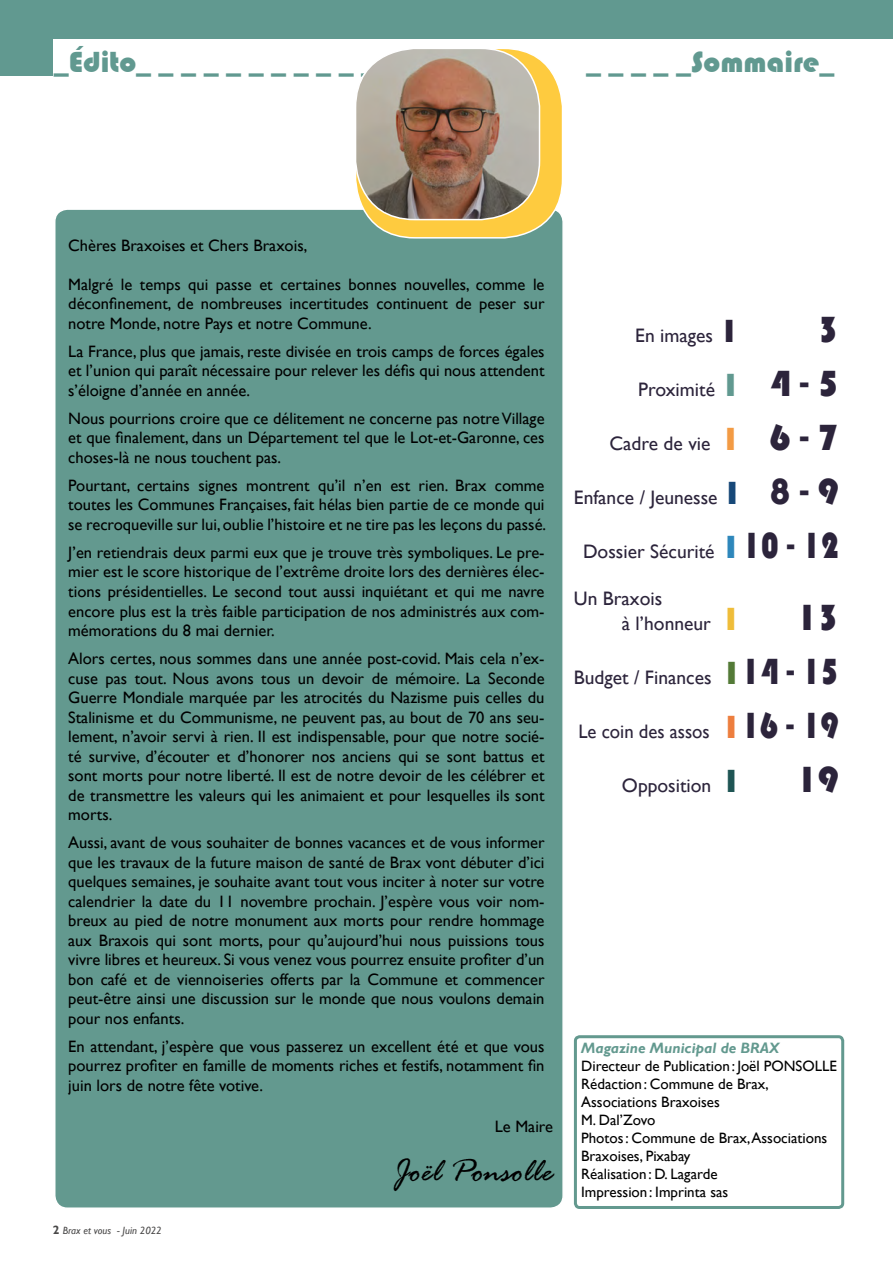
<style>
.page{position:relative;width:893px;height:1263px;background:#fff}
.page>*{position:absolute;margin:0;border:0;box-sizing:border-box;transform-origin:0 0}
.t1{font:37.5px "Bauhaus 93";color:#2c243b}
.t2{font:italic 34.5px "Rage";color:#000}
.t3{font:30px "Bauhaus 93";color:#619990}
.t4{font:19.5px/25.5px "Gill Sans";color:#2c243b}
.t5{font:19.5px "Gill Sans";color:#2c243b;scale:.96 1}
.t6{font:16.5px/19.5px "Gill Sans";color:#000;text-align:justify}
.t7{font:15px/18px "Gill Sans";color:#000}
.t8{font:italic 700 15px "Gill Sans";color:#63998f}
.t9{font:italic 10.5px "Gill Sans";color:#494848}
.s1{font-weight:700;font-style:normal;font-size:12px}
.s2{font-family:"Bauhaus 93";font-size:33px}
.s3{font-family:"Bauhaus 93";font-size:33px;color:#619990}
.s4{font-family:"Bauhaus 93";font-size:33px;color:#f39b44}
.s5{font-family:"Bauhaus 93";font-size:33px;color:#174878}
.s6{font-family:"Bauhaus 93";font-size:33px;color:#2e87bb}
.s7{font-family:"Bauhaus 93";font-size:37.5px}
.s8{font-family:"Bauhaus 93";font-size:33px;color:#efbd3a}
.s9{font-family:"Bauhaus 93";font-size:33px;color:#537a37}
.s10{font-family:"Bauhaus 93";font-size:33px;color:#ed7e3e}
.s11{font-family:"Bauhaus 93";font-size:33px;color:#1f5554}
</style>
<div class="page">
<div style="left:55px;top:209px;width:508px;height:999px;background:#63998f;border-radius:13px"></div>
<div style="left:574px;top:1035px;width:270px;height:174px;border:3px solid #63998f;border-radius:4px"></div>
<div style="left:0;top:0;width:893px;height:76px;background:#619990"></div>
<div style="left:54px;top:39px;width:839px;height:40px;background:#fff"></div>
<div style="left:356px;top:48px;width:206px;height:190px;background:#fecb3f;border-radius:60px"></div>
<img style="left:356px;top:48px;width:183px;height:172px">
<div style="left:355px;top:48px;width:185px;height:172px;border:2px solid #fff;border-radius:60px"></div>
<h3 class="t3" style="left:54px;top:45px;width:346px">_Édito_ _ _ _ _ _ _ _ _ _ _ _</h3>
<h3 class="t3" style="left:586px;top:45px;width:250px">_ _ _ _ _Sommaire_</h3>
<p class="t6" style="left:68px;top:236px;width:241px">Chères Braxoises et Chers Braxois,</p>
<p class="t6" style="left:68px;top:275px;width:478px">Malgré le temps qui passe et certaines bonnes nouvelles, comme le déconfinement, de nombreuses incertitudes continuent de peser sur notre Monde, notre Pays et notre Commune.</p>
<p class="t6" style="left:68px;top:342px;width:478px">La France, plus que jamais, reste divisée en trois camps de forces égales et l’union qui paraît nécessaire pour relever les défis qui nous attendent s’éloigne d’année en année.</p>
<p class="t6" style="left:68px;top:409px;width:478px">Nous pourrions croire que ce délitement ne concerne pas notre Village et que finalement, dans un Département tel que le Lot-et-Garonne, ces choses-là ne nous touchent pas.</p>
<p class="t6" style="left:68px;top:476px;width:479px">Pourtant, certains signes montrent qu’il n’en est rien. Brax comme toutes les Communes Françaises, fait hélas bien partie de ce monde qui se recroqueville sur lui, oublie l’histoire et ne tire pas les leçons du passé.</p>
<p class="t6" style="left:68px;top:543px;width:478px">J’en retiendrais deux parmi eux que je trouve très symboliques. Le pre&shy;mier est le score historique de l’extrême droite lors des dernières élec&shy;tions présidentielles. Le second tout aussi inquiétant et qui me navre encore plus est la très faible participation de nos administrés aux com&shy;mémorations du 8 mai dernier.</p>
<p class="t6" style="left:68px;top:649px;width:478px">Alors certes, nous sommes dans une année post-covid. Mais cela n’ex&shy;cuse pas tout. Nous avons tous un devoir de mémoire. La Seconde Guerre Mondiale marquée par les atrocités du Nazisme puis celles du Stalinisme et du Communisme, ne peuvent pas, au bout de 70 ans seu&shy;lement, n’avoir servi à rien. Il est indispensable, pour que notre socié&shy;té survive, d’écouter et d’honorer nos anciens qui se sont battus et sont morts pour notre liberté. Il est de notre devoir de les célébrer et de transmettre les valeurs qui les animaient et pour lesquelles ils sont morts.</p>
<p class="t6" style="left:68px;top:833px;width:478px">Aussi, avant de vous souhaiter de bonnes vacances et de vous informer que les travaux de la future maison de santé de Brax vont débuter d’ici quelques semaines, je souhaite avant tout vous inciter à noter sur votre calendrier la date du 11 novembre prochain. J’espère vous voir nom&shy;breux au pied de notre monument aux morts pour rendre hommage aux Braxois qui sont morts, pour qu’aujourd’hui nous puissions tous vivre libres et heureux. Si vous venez vous pourrez ensuite profiter d’un bon café et de viennoiseries offerts par la Commune et commencer peut-être ainsi une discussion sur le monde que nous voulons demain pour nos enfants.</p>
<p class="t6" style="left:68px;top:1036px;width:478px">En attendant, j’espère que vous passerez un excellent été et que vous pourrez profiter en famille de moments riches et festifs, notamment fin juin lors de notre fête votive.</p>
<p class="t6" style="left:495px;top:1117px;width:60px">Le Maire</p>
<h2 class="t2" style="left:392px;top:1152px;width:162px">Joël Ponsolle</h2>
<p class="t9" style="left:53px;top:1224px;width:110px"><span class="s1">2</span> Brax et vous - Juin 2022</p>
<p class="t4" style="left:635px;top:323px;width:101px">En images <span class="s2">I</span></p>
<h1 class="t1" style="left:818px;top:308px;width:23px">3</h1>
<p class="t4" style="left:638px;top:377px;width:99px">Proximité <span class="s3">I</span></p>
<h1 class="t1" style="left:769px;top:362px;width:71px">4 - 5</h1>
<p class="t4" style="left:609px;top:431px;width:128px">Cadre de vie <span class="s4">I</span></p>
<h1 class="t1" style="left:769px;top:416px;width:71px">6 - 7</h1>
<p class="t4" style="left:574px;top:485px;width:165px">Enfance / Jeunesse <span class="s5">I</span></p>
<h1 class="t1" style="left:769px;top:470px;width:71px">8 - 9</h1>
<p class="t4" style="left:583px;top:539px;width:258px">Dossier Sécurité <span class="s6">I</span> <span class="s7">10 - 12</span></p>
<p class="t4" style="left:622px;top:586px;width:116px;text-indent:-48px">Un Braxois<br>à l’honneur <span class="s8">I</span></p>
<h1 class="t1" style="left:796px;top:596px;width:44px">13</h1>
<p class="t4" style="left:574px;top:665px;width:267px">Budget / Finances <span class="s9">I</span><span class="s7">14 - 15</span></p>
<p class="t5" style="left:578px;top:720px;width:273px">Le coin des assos <span class="s10">I</span><span class="s7">16 - 19</span></p>
<p class="t4" style="left:622px;top:773px;width:116px">Opposition <span class="s11">I</span></p>
<h1 class="t1" style="left:796px;top:758px;width:44px">19</h1>
<p class="t8" style="left:581px;top:1039px;width:200px">Magazine Municipal de BRAX</p>
<p class="t7" style="left:581px;top:1057px;width:257px">Directeur de Publication: Joël PONSOLLE<br>Rédaction: Commune de Brax,<br>Associations Braxoises<br>M. Dal’Zovo<br>Photos: Commune de Brax, Associations<br>Braxoises, Pixabay<br>Réalisation : D. Lagarde<br>Impression: Imprinta sas</p>
</div>
